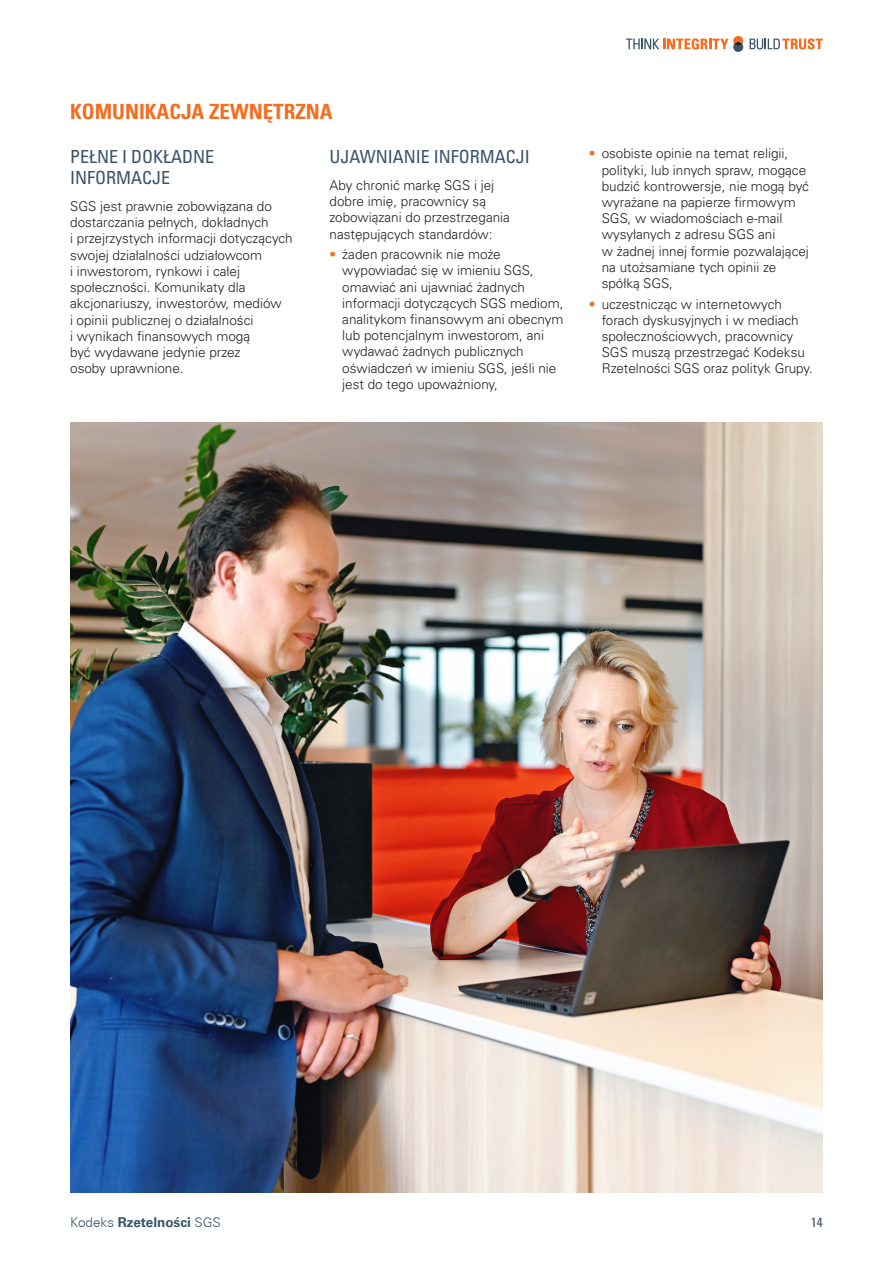
<style>
.page{position:relative;width:893px;height:1263px;background:#fff}
.page>*{position:absolute;margin:0;border:0;box-sizing:border-box;transform-origin:0 0}
.First_Subheading{font:21px "Univers LTCYR 67 Bold Cond";color:#f36e21}
.Second_Subheading{font:condensed 18px/21px "Univers LTCYR 57";color:#395369}
.Body_Text{font:300 13.5px/16.2px "Univers LTCYR 45";color:#231f20}
.t1{font:700 13.5px "Univers LTCYR 65";color:#395369}
.Body_Text-2{font:condensed 13.5px "Univers LT";color:#395369}
.s1{color:#f36e21}
.s2{font-family:"Univers CE";font-weight:300}
</style>
<div class="page">
<img style="left:70px;top:423px;width:753px;height:770px">
<svg style="left:750px;top:38px;width:73px;height:11px"></svg>
<svg style="left:626px;top:36px;width:117px;height:16px"></svg>
<p class="First_Subheading" style="left:70px;top:98px;width:264px">KOMUNIKACJA ZEWNĘTRZNA</p>
<p class="Second_Subheading" style="left:70px;top:146px;width:145px">PEŁNE I DOKŁADNE<br>INFORMACJE</p>
<p class="Body_Text" style="left:70px;top:198px;width:224px">SGS jest prawnie zobowiązana do dostarczania pełnych, dokładnych<br>i przejrzystych informacji dotyczących swojej działalności udziałowcom<br>i inwestorom, rynkowi i całej społeczności. Komunikaty dla akcjonariuszy, inwestorów, mediów<br>i opinii publicznej o działalności<br>i wynikach finansowych mogą<br>być wydawane jedynie przez<br>osoby uprawnione.</p>
<p class="Second_Subheading" style="left:330px;top:146px;width:202px">UJAWNIANIE INFORMACJI</p>
<p class="Body_Text" style="left:330px;top:177px;width:182px">Aby chronić markę SGS i jej dobre imię, pracownicy są zobowiązani do przestrzegania następujących standardów:</p>
<p class="Body_Text" style="left:342px;top:246px;width:223px;text-indent:-13px"><span class="s1">•</span> żaden pracownik nie może wypowiadać się w imieniu SGS, omawiać ani ujawniać żadnych informacji dotyczących SGS mediom, analitykom finansowym ani obecnym lub potencjalnym inwestorom, ani wydawać żadnych publicznych oświadczeń w imieniu SGS, jeśli nie jest do tego upoważniony,</p>
<p class="Body_Text" style="left:602px;top:145px;width:209px;text-indent:-13px"><span class="s1">•</span> osobiste opinie na temat religii, polityki, lub innych spraw, mogące budzić kontrowersje, nie mogą być wyrażane na papierze firmowym<br>SGS, w wiadomościach e-mail wysyłanych z adresu SGS ani<br>w żadnej innej formie pozwalającej na utożsamiane tych opinii ze spółką SGS,</p>
<p class="Body_Text" style="left:602px;top:295px;width:213px;text-indent:-13px"><span class="s1">•</span> uczestnicząc w internetowych forach dyskusyjnych i w mediach społecznościowych, pracownicy SGS muszą przestrzegać Kodeksu Rzetelności SGS oraz polityk Grupy.</p>
<p class="t1" style="left:70px;top:1213px;width:152px"><span class="s2">Kodeks</span> Rzetelności <span class="s2">SGS</span></p>
<p class="Body_Text-2" style="left:811px;top:1214px;width:13px">14</p>
</div>
